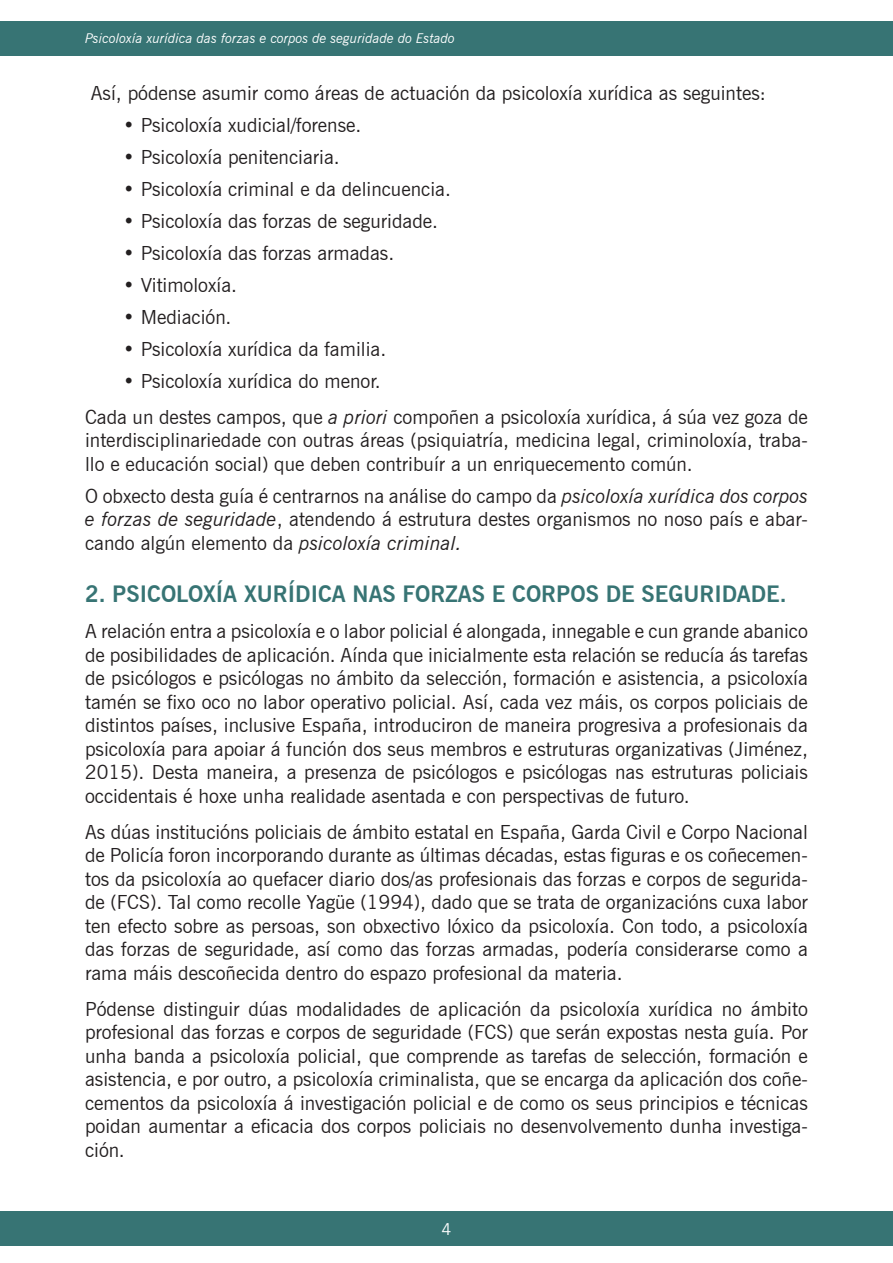
<style>
.page{position:relative;width:893px;height:1263px;background:#fff}
.page>*{position:absolute;margin:0;border:0;box-sizing:border-box;transform-origin:0 0}
.Título_2{font:700 22.5px "News Gothic BT";color:#377474}
.Texto_base{font:19.5px/23.4px "News Gothic BT";color:#231f20;text-align:justify}
.Texto_base_2_-_Copia{font:19.5px "News Gothic BT";color:#231f20}
.t1{font:16.5px "News Gothic BT";color:#fff}
.t2{font:italic 13.5px "News Gothic BT";color:#fff}
.s1{font-style:italic}
</style>
<div class="page">
<div style="left:0;top:1212px;width:893px;height:34px;background:#377474"></div>
<div style="left:0;top:21px;width:893px;height:34px;background:#377474"></div>
<p class="t2" style="left:85px;top:30px;width:371px">Psicoloxía xurídica das forzas e corpos de seguridade do Estado</p>
<p class="Texto_base" style="left:91px;top:81px;width:676px">Así, pódense asumir como áreas de actuación da psicoloxía xurídica as seguintes:</p>
<p class="Texto_base_2_-_Copia" style="left:123px;top:113px;width:240px">• Psicoloxía xudicial/forense.</p>
<p class="Texto_base_2_-_Copia" style="left:123px;top:145px;width:218px">• Psicoloxía penitenciaria.</p>
<p class="Texto_base_2_-_Copia" style="left:123px;top:177px;width:329px">• Psicoloxía criminal e da delincuencia.</p>
<p class="Texto_base_2_-_Copia" style="left:123px;top:209px;width:316px">• Psicoloxía das forzas de seguridade.</p>
<p class="Texto_base_2_-_Copia" style="left:123px;top:241px;width:272px">• Psicoloxía das forzas armadas.</p>
<p class="Texto_base_2_-_Copia" style="left:123px;top:273px;width:115px">• Vitimoloxía.</p>
<p class="Texto_base_2_-_Copia" style="left:123px;top:305px;width:110px">• Mediación.</p>
<p class="Texto_base_2_-_Copia" style="left:123px;top:337px;width:264px">• Psicoloxía xurídica da familia.</p>
<p class="Texto_base_2_-_Copia" style="left:123px;top:369px;width:259px">• Psicoloxía xurídica do menor.</p>
<p class="Texto_base" style="left:85px;top:405px;width:724px">Cada un destes campos, que <span class="s1">a priori</span> compoñen a psicoloxía xurídica, á súa vez goza de interdisciplinariedade con outras áreas (psiquiatría, medicina legal, criminoloxía, traba&shy;llo e educación social) que deben contribuír a un enriquecemento común.</p>
<p class="Texto_base" style="left:85px;top:484px;width:724px">O obxecto desta guía é centrarnos na análise do campo da <span class="s1">psicoloxía xurídica dos corpos e forzas de seguridade</span>, atendendo á estrutura destes organismos no noso país e abar&shy;cando algún elemento da <span class="s1">psicoloxía criminal.</span></p>
<p class="Título_2" style="left:85px;top:580px;width:703px">2. PSICOLOXÍA XURÍDICA NAS FORZAS E CORPOS DE SEGURIDADE.</p>
<p class="Texto_base" style="left:85px;top:620px;width:724px">A relación entra a psicoloxía e o labor policial é alongada, innegable e cun grande abanico de posibilidades de aplicación. Aínda que inicialmente esta relación se reducía ás tarefas de psicólogos e psicólogas no ámbito da selección, formación e asistencia, a psicoloxía tamén se fixo oco no labor operativo policial. Así, cada vez máis, os corpos policiais de distintos países, inclusive España, introduciron de maneira progresiva a profesionais da psicoloxía para apoiar á función dos seus membros e estruturas organizativas (Jiménez, 2015). Desta maneira, a presenza de psicólogos e psicólogas nas estruturas policiais occidentais é hoxe unha realidade asentada e con perspectivas de futuro.</p>
<p class="Texto_base" style="left:85px;top:820px;width:724px">As dúas institucións policiais de ámbito estatal en España, Garda Civil e Corpo Nacional de Policía foron incorporando durante as últimas décadas, estas figuras e os coñecemen&shy;tos da psicoloxía ao quefacer diario dos/as profesionais das forzas e corpos de segurida&shy;de (FCS). Tal como recolle Yagüe (1994), dado que se trata de organizacións cuxa labor ten efecto sobre as persoas, son obxectivo lóxico da psicoloxía. Con todo, a psicoloxía das forzas de seguridade, así como das forzas armadas, podería considerarse como a rama máis descoñecida dentro do espazo profesional da materia.</p>
<p class="Texto_base" style="left:85px;top:997px;width:724px">Pódense distinguir dúas modalidades de aplicación da psicoloxía xurídica no ámbito profesional das forzas e corpos de seguridade (FCS) que serán expostas nesta guía. Por unha banda a psicoloxía policial, que comprende as tarefas de selección, formación e asistencia, e por outro, a psicoloxía criminalista, que se encarga da aplicación dos coñe&shy;cementos da psicoloxía á investigación policial e de como os seus principios e técnicas poidan aumentar a eficacia dos corpos policiais no desenvolvemento dunha investiga&shy;ción.</p>
<p class="t1" style="left:441px;top:1219px;width:11px">4</p>
</div>
